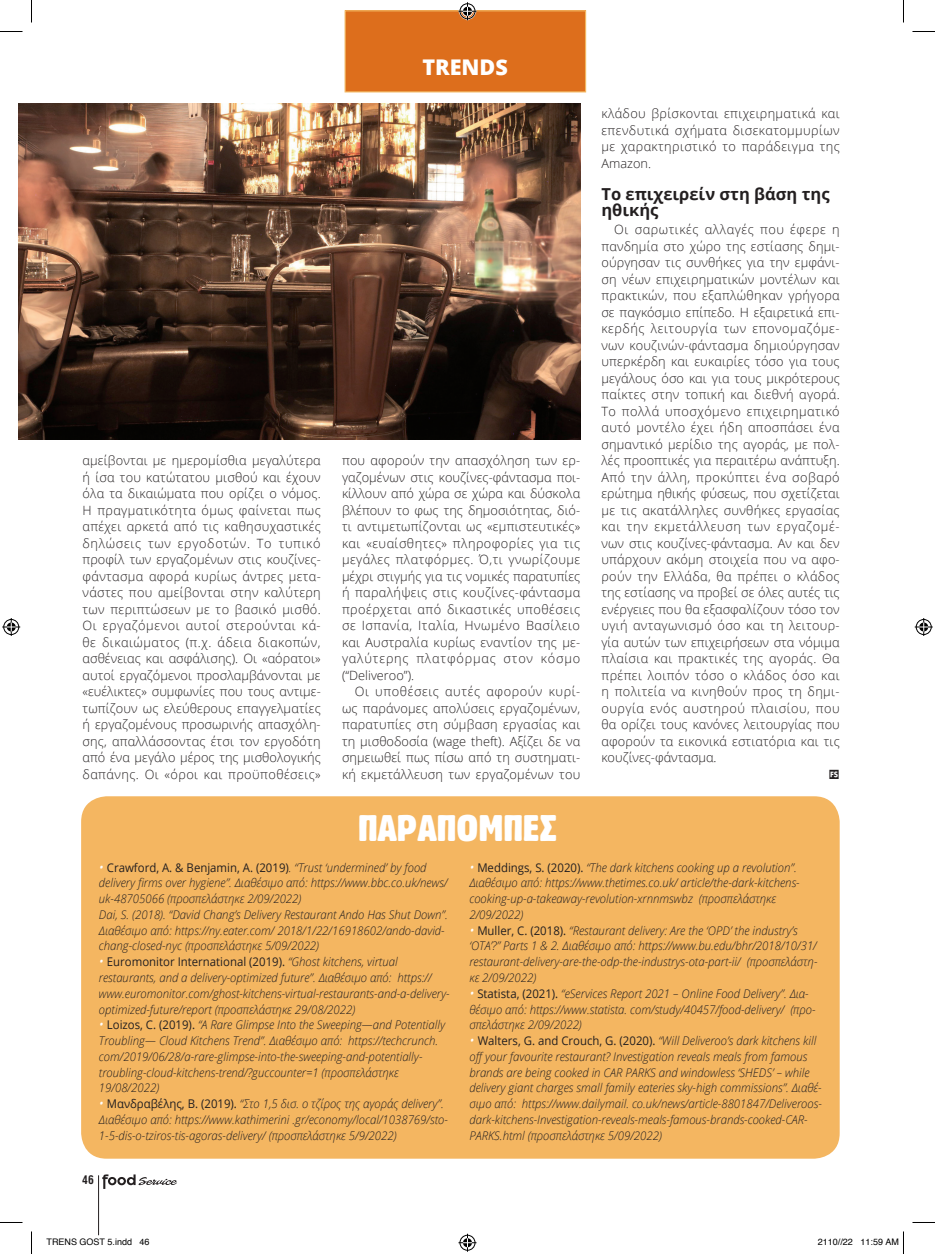
<style>
.page{position:relative;width:935px;height:1254px;background:#fff}
.page>*{position:absolute;margin:0;border:0;box-sizing:border-box;transform-origin:0 0}
.t1{font:condensed 36px "CF Block";color:#fff;scale:1.2 1}
.t2{font:800 21.6px "Open Sans";color:#fff}
.t3{font:700 16.5px/16.5px "Open Sans";color:#231f20}
.t4{font:300 12.75px/16.5px "Open Sans";letter-spacing:.015em;color:#231f20;text-align:justify}
.t5{font:12.75px "Food Service Next";color:#231f20}
.t6{font:italic 300 12px/15.8px "Open Sans";color:#231f20;scale:.95 1}
.t7{font:12px "UB Helvetica Cond Bold";color:#231f20}
.t8{font:9px "Helvetica";color:#000}
.s1{font-size:13.5px;color:#fff}
.s2{font-weight:400;font-style:normal}
</style>
<div class="page">
<img style="left:19px;top:104px;width:561px;height:336px">
<div style="left:345px;top:11px;width:240px;height:81px;background:#dd6e1c"></div>
<div style="left:344px;top:10px;width:242px;height:82px;border:1px solid #f3b761"></div>
<hr style="left:98px;top:1175px;width:1px;height:60px;background:#231f20">
<svg style="left:102px;top:1174px;width:75px;height:15px"></svg>
<div style="left:81px;top:796px;width:758px;height:362px;background:#f4b661;border-radius:26px"></div>
<svg style="left:0;top:31px;width:22px;height:1px"></svg>
<svg style="left:912px;top:31px;width:23px;height:1px"></svg>
<svg style="left:0;top:1222px;width:22px;height:1px"></svg>
<svg style="left:912px;top:1222px;width:23px;height:1px"></svg>
<svg style="left:31px;top:0;width:1px;height:22px"></svg>
<svg style="left:31px;top:1231px;width:1px;height:23px"></svg>
<svg style="left:903px;top:0;width:1px;height:22px"></svg>
<svg style="left:458px;top:2px;width:18px;height:18px"></svg>
<svg style="left:458px;top:1233px;width:18px;height:18px"></svg>
<svg style="left:2px;top:618px;width:18px;height:18px"></svg>
<svg style="left:914px;top:618px;width:18px;height:18px"></svg>
<svg style="left:903px;top:1231px;width:1px;height:23px"></svg>
<h2 class="t2" style="left:422px;top:51px;width:16px">TRENDS</h2>
<p class="t4" style="left:83px;top:452px;width:240px">αμείβονται με ημερομίσθια μεγαλύτερα ή ίσα του κατώτατου μισθού και έχουν όλα τα δικαιώματα που ορίζει ο νόμος.<br>Η πραγματικότητα όμως φαίνεται πως απέχει αρκετά από τις καθησυχαστικές δηλώσεις των εργοδοτών. Το τυπικό προφίλ των εργαζομένων στις κουζίνες&shy;φάντασμα αφορά κυρίως άντρες μετα&shy;νάστες που αμείβονται στην καλύτερη των περιπτώσεων με το βασικό μισθό.<br>Οι εργαζόμενοι αυτοί στερούνται κά&shy;θε δικαιώματος (π.χ. άδεια διακοπών, ασθένειας και ασφάλισης). Οι «αόρατοι» αυτοί εργαζόμενοι προσλαμβάνονται με «ευέλικτες» συμφωνίες που τους αντιμε&shy;τωπίζουν ως ελεύθερους επαγγελματίες ή εργαζομένους προσωρινής απασχόλη&shy;σης, απαλλάσσοντας έτσι τον εργοδότη από ένα μεγάλο μέρος της μισθολογικής δαπάνης. Οι «όροι και προϋποθέσεις»</p>
<p class="t4" style="left:342px;top:452px;width:240px">που αφορούν την απασχόληση των ερ&shy;γαζομένων στις κουζίνες-φάντασμα ποι&shy;κίλλουν από χώρα σε χώρα και δύσκολα βλέπουν το φως της δημοσιότητας, διό&shy;τι αντιμετωπίζονται ως «εμπιστευτικές» και «ευαίσθητες» πληροφορίες για τις μεγάλες πλατφόρμες. Ό,τι γνωρίζουμε μέχρι στιγμής για τις νομικές παρατυπίες ή παραλήψεις στις κουζίνες-φάντασμα προέρχεται από δικαστικές υποθέσεις σε Ισπανία, Ιταλία, Ηνωμένο Βασίλειο και Αυστραλία κυρίως εναντίον της με&shy;γαλύτερης πλατφόρμας στον κόσμο (“Deliveroo”).</p>
<p class="t4" style="left:342px;top:683px;width:240px;text-indent:13px">Οι υποθέσεις αυτές αφορούν κυρί&shy;ως παράνομες απολύσεις εργαζομένων, παρατυπίες στη σύμβαση εργασίας και τη μισθοδοσία (wage theft). Αξίζει δε να σημειωθεί πως πίσω από τη συστηματι&shy;κή εκμετάλλευση των εργαζομένων του</p>
<h1 class="t1" style="left:358px;top:809px;width:68px">Παραπομπές</h1>
<p class="t4" style="left:601px;top:105px;width:240px">κλάδου βρίσκονται επιχειρηματικά και επενδυτικά σχήματα δισεκατομμυρίων με χαρακτηριστικό το παράδειγμα της Amazon.</p>
<p class="t3" style="left:601px;top:185px;width:230px">Το επιχειρείν στη βάση της ηθικής</p>
<p class="t4" style="left:601px;top:221px;width:240px;text-indent:13px">Οι σαρωτικές αλλαγές που έφερε η πανδημία στο χώρο της εστίασης δημι&shy;ούργησαν τις συνθήκες για την εμφάνι&shy;ση νέων επιχειρηματικών μοντέλων και πρακτικών, που εξαπλώθηκαν γρήγορα σε παγκόσμιο επίπεδο. Η εξαιρετικά επι&shy;κερδής λειτουργία των επονομαζόμε&shy;νων κουζινών-φάντασμα δημιούργησαν υπερκέρδη και ευκαιρίες τόσο για τους μεγάλους όσο και για τους μικρότερους παίκτες στην τοπική και διεθνή αγορά.<br>Το πολλά υποσχόμενο επιχειρηματικό αυτό μοντέλο έχει ήδη αποσπάσει ένα σημαντικό μερίδιο της αγοράς, με πολ&shy;λές προοπτικές για περαιτέρω ανάπτυξη.<br>Από την άλλη, προκύπτει ένα σοβαρό ερώτημα ηθικής φύσεως, που σχετίζεται με τις ακατάλληλες συνθήκες εργασίας και την εκμετάλλευση των εργαζομέ&shy;νων στις κουζίνες-φάντασμα. Αν και δεν υπάρχουν ακόμη στοιχεία που να αφο&shy;ρούν την Ελλάδα, θα πρέπει ο κλάδος της εστίασης να προβεί σε όλες αυτές τις ενέργειες που θα εξασφαλίζουν τόσο τον υγιή ανταγωνισμό όσο και τη λειτουρ&shy;γία αυτών των επιχειρήσεων στα νόμιμα πλαίσια και πρακτικές της αγοράς. Θα πρέπει λοιπόν τόσο ο κλάδος όσο και η πολιτεία να κινηθούν προς τη δημι&shy;ουργία ενός αυστηρού πλαισίου, που θα ορίζει τους κανόνες λειτουργίας που αφορούν τα εικονικά εστιατόρια και τις κουζίνες-φάντασμα.</p>
<p class="t5" style="left:828px;top:766px;width:13px">&lt;</p>
<p class="t6" style="left:99px;top:859px;width:369px"><span class="s1">•</span> <span class="s2">Crawford, A. &amp; Benjamin, A. (2019)</span>. “Trust ‘undermined’ by food delivery firms over hygiene”. Διαθέσιμο από: https://www.bbc.co.uk/news/ uk-48705066 (προσπελάστηκε 2/09/2022)<br>Dai, S. (2018). “David Chang’s Delivery Restaurant Ando Has Shut Down”.<br>Διαθέσιμο από: https://ny.eater.com/ 2018/1/22/16918602/ando-david&shy;chang-closed-nyc (προσπελάστηκε 5/09/2022)</p>
<p class="t6" style="left:99px;top:953px;width:371px"><span class="s1">•</span> <span class="s2">Euromonitor International (2019).</span> “Ghost kitchens, virtual restaurants, and a delivery-optimized future”. Διαθέσιμο από: https:// www.euromonitor.com/ghost-kitchens-virtual-restaurants-and-a-delivery&shy;optimized-future/report (προσπελάστηκε 29/08/2022)</p>
<p class="t6" style="left:99px;top:1016px;width:366px"><span class="s1">•</span> <span class="s2">Loizos, C. (2019).</span> “A Rare Glimpse Into the Sweeping—and Potentially Troubling— Cloud Kitchens Trend”. Διαθέσιμο από: https://techcrunch. com/2019/06/28/a-rare-glimpse-into-the-sweeping-and-potentially&shy;troubling-cloud-kitchens-trend/?guccounter=1 (προσπελάστηκε 19/08/2022)</p>
<p class="t6" style="left:99px;top:1095px;width:369px"><span class="s1">•</span> <span class="s2">Μανδραβέλης, Β. (2019).</span> “Στο 1,5 δισ. ο τζίρος της αγοράς delivery”.<br>Διαθέσιμο από: https://www.kathimerini .gr/economy/local/1038769/sto-<br>1-5-dis-o-tziros-tis-agoras-delivery/ (προσπελάστηκε 5/9/2022)</p>
<p class="t7" style="left:82px;top:1173px;width:13px">46</p>
<p class="t6" style="left:469px;top:859px;width:349px"><span class="s1">•</span> <span class="s2">Meddings, S. (2020).</span> “The dark kitchens cooking up a revolution”.<br>Διαθέσιμο από: https://www.thetimes.co.uk/ article/the-dark-kitchens&shy;cooking-up-a-takeaway-revolution-xrnnmswbz (προσπελάστηκε 2/09/2022)</p>
<p class="t6" style="left:469px;top:922px;width:368px"><span class="s1">•</span> <span class="s2">Muller, C. (2018).</span> “Restaurant delivery: Are the ‘OPD’ the industry’s ‘OTA’?” Parts 1 &amp; 2. Διαθέσιμο από: https://www.bu.edu/bhr/2018/10/31/ restaurant-delivery-are-the-odp-the-industrys-ota-part-ii/ (προσπελάστη&shy;κε 2/09/2022)</p>
<p class="t6" style="left:469px;top:985px;width:366px"><span class="s1">•</span> <span class="s2">Statista, (2021).</span> “eServices Report 2021 – Online Food Delivery”. Δια&shy;θέσιμο από: https://www.statista. com/study/40457/food-delivery/ (προ&shy;σπελάστηκε 2/09/2022)</p>
<p class="t6" style="left:469px;top:1032px;width:372px"><span class="s1">•</span> <span class="s2">Walters, G. and Crouch, G. (2020).</span> “Will Deliveroo’s dark kitchens kill off your favourite restaurant? Investigation reveals meals from famous brands are being cooked in CAR PARKS and windowless ‘SHEDS’ – while delivery giant charges small family eateries sky-high commissions”. Διαθέ&shy;σιμο από: https://www.dailymail. co.uk/news/article-8801847/Deliveroos&shy;dark-kitchens-Investigation-reveals-meals-famous-brands-cooked-CAR-PARKS.html (προσπελάστηκε 5/09/2022)</p>
<p class="t8" style="left:46px;top:1234px;width:105px">TRENS GOST 5.indd 46</p>
<p class="t8" style="left:818px;top:1234px;width:83px">2110//22 11:59 AM</p>
</div>
